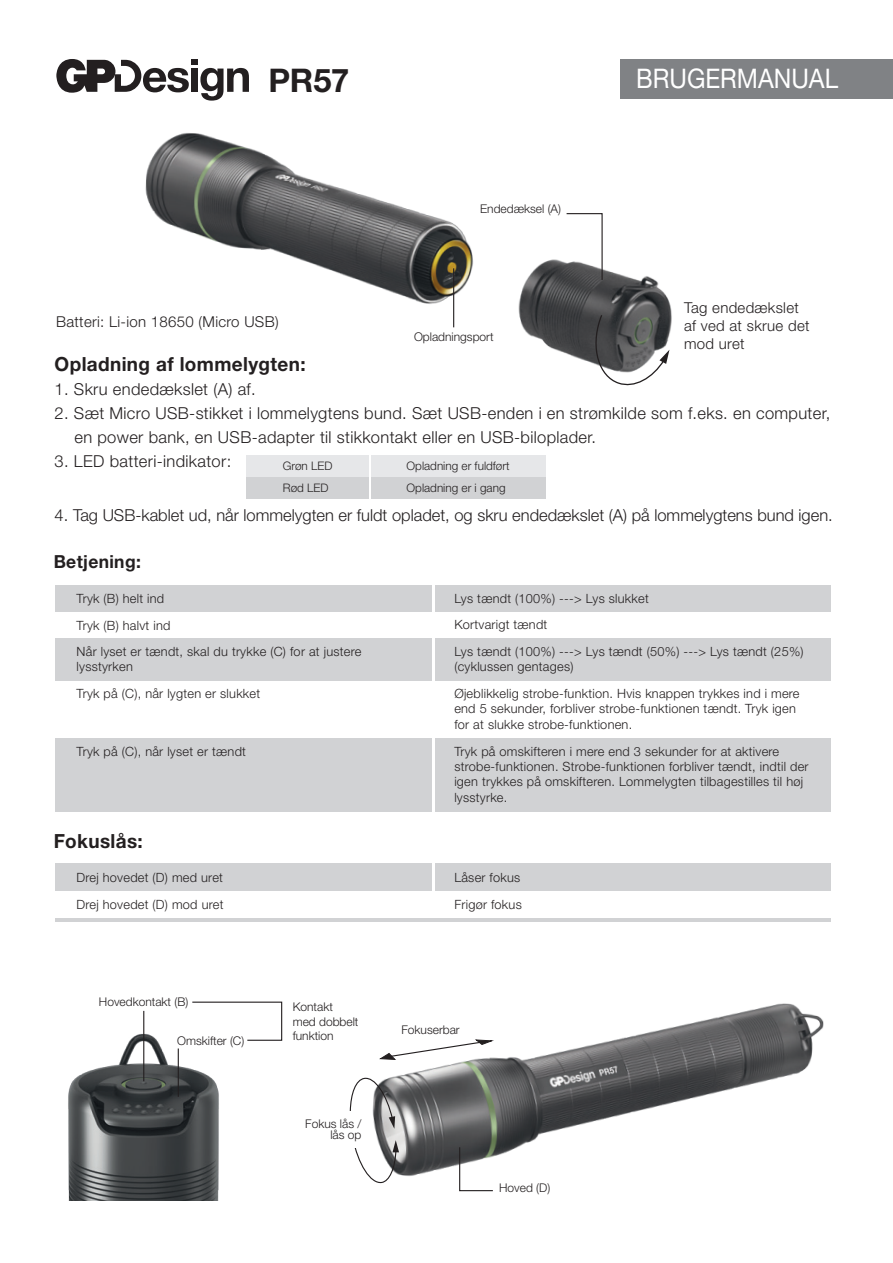
<style>
.page{position:relative;width:893px;height:1263px;background:#fff}
.page>*{position:absolute;margin:0;border:0;box-sizing:border-box;transform-origin:0 0}
.t1{font:700 32.55px "Helvetica Neue LT Std";color:#231f20}
.t2{font:27px "Helvetica Neue LT Std";color:#fff;scale:.9 1}
.t3{font:700 19.5px "Helvetica Neue LT Std";letter-spacing:.02em;color:#231f20}
.t4{font:700 18px "Helvetica Neue LT Std";letter-spacing:.02em;color:#231f20}
.t5{font:300 16.5px/24px "Helvetica Neue LT Std";letter-spacing:.02em;color:#231f20}
.t6{font:300 16.5px "Helvetica Neue LT Std";color:#231f20}
.t7{font:300 15px/18px "Helvetica Neue LT Std";letter-spacing:.02em;color:#231f20}
.t8{font:300 12.75px/26.7px "Helvetica Neue LT Std";letter-spacing:.02em;color:#231f20}
.t9{font:300 12px/14.4px "Helvetica Neue LT Std";color:#231f20}
.t10{font:300 11.7px/22.4px "Helvetica Neue LT Std";color:#231f20}
</style>
<div class="page">
<img style="left:375px;top:918px;width:456px;height:258px">
<img style="left:145px;top:133px;width:527px;height:328px">
<img style="left:68px;top:1028px;width:151px;height:172px">
<div style="left:620px;top:59px;width:273px;height:40px;background:#808285"></div>
<svg style="left:590px;top:314px;width:79px;height:74px"></svg>
<svg style="left:565px;top:212px;width:38px;height:69px"></svg>
<div style="left:55px;top:585px;width:775px;height:27px;background:#d1d2d4"></div>
<div style="left:55px;top:638px;width:775px;height:42px;background:#d1d2d4"></div>
<div style="left:55px;top:738px;width:775px;height:73px;background:#d1d2d4"></div>
<hr style="left:432px;top:555px;width:2px;height:272px;background:#fff">
<div style="left:55px;top:864px;width:775px;height:27px;background:#d1d2d4"></div>
<hr style="left:55px;top:918px;width:775px;height:4px;background:#d1d2d4">
<hr style="left:432px;top:845px;width:2px;height:69px;background:#fff">
<svg style="left:379px;top:1039px;width:115px;height:21px"></svg>
<svg style="left:459px;top:1146px;width:35px;height:46px"></svg>
<div style="left:247px;top:455px;width:299px;height:21px;background:#e6e7e9"></div>
<div style="left:247px;top:478px;width:299px;height:21px;background:#d1d2d4"></div>
<hr style="left:369px;top:451px;width:1px;height:54px;background:#fff">
<hr style="left:143px;top:1011px;width:1px;height:70px;background:#231f20">
<hr style="left:178px;top:1048px;width:1px;height:49px;background:#231f20">
<svg style="left:56px;top:59px;width:193px;height:42px"></svg>
<svg style="left:354px;top:1136px;width:45px;height:48px"></svg>
<svg style="left:349px;top:1075px;width:46px;height:54px"></svg>
<svg style="left:191px;top:1001px;width:92px;height:40px"></svg>
<hr style="left:453px;top:268px;width:1px;height:59px;background:#231f20">
<div style="left:343px;top:1111px;width:19px;height:37px;background:#fff"></div>
<h1 class="t1" style="left:269px;top:60px;width:82px">PR57</h1>
<p class="t7" style="left:56px;top:312px;width:224px">Batteri: Li-ion 18650 (Micro USB)</p>
<p class="t9" style="left:480px;top:201px;width:82px">Endedæksel (A)</p>
<p class="t9" style="left:414px;top:329px;width:81px">Opladningsport</p>
<h2 class="t2" style="left:636px;top:62px;width:226px">BRUGERMANUAL</h2>
<p class="t7" style="left:684px;top:299px;width:127px">Tag endedækslet af ved at skrue det mod uret</p>
<h3 class="t3" style="left:55px;top:352px;width:253px">Opladning af lommelygten:</h3>
<p class="t5" style="left:55px;top:376px;width:203px">1. Skru endedækslet (A) af.</p>
<p class="t5" style="left:74px;top:400px;width:757px;text-indent:-20px">2. Sæt Micro USB-stikket i lommelygtens bund. Sæt USB-enden i en strømkilde som f.eks. en computer, en power bank, en USB-adapter til stikkontakt eller en USB-biloplader.</p>
<p class="t5" style="left:55px;top:449px;width:178px">3. LED batteri-indikator:</p>
<p class="t10" style="left:283px;top:454px;width:51px">Grøn LED<br>Rød LED</p>
<p class="t10" style="left:407px;top:454px;width:105px">Opladning er fuldført<br>Opladning er i gang</p>
<p class="t6" style="left:55px;top:505px;width:780px">4. Tag USB-kablet ud, når lommelygten er fuldt opladet, og skru endedækslet (A) på lommelygtens bund igen.</p>
<h3 class="t4" style="left:54px;top:550px;width:89px">Betjening:</h3>
<p class="t8" style="left:77px;top:584px;width:286px">Tryk (B) helt ind<br>Tryk (B) halvt ind<br>Når lyset er tændt, skal du trykke (C) for at justere</p>
<p class="t8" style="left:77px;top:653px;width:185px">lysstyrken<br>Tryk på (C), når lygten er slukket</p>
<p class="t8" style="left:454px;top:584px;width:351px">Lys tændt (100%) ---&gt; Lys slukket<br>Kortvarigt tændt<br>Lys tændt (100%) ---&gt; Lys tændt (50%) ---&gt; Lys tændt (25%)</p>
<p class="t8" style="left:454px;top:653px;width:347px">(cyklussen gentages)<br>Øjeblikkelig strobe-funktion. Hvis knappen trykkes ind i mere</p>
<p class="t8" style="left:454px;top:701px;width:343px;line-height:15.3px">end 5 sekunder, forbliver strobe-funktionen tændt. Tryk igen for at slukke strobe-funktionen.</p>
<p class="t8" style="left:77px;top:738px;width:171px">Tryk på (C), når lyset er tændt</p>
<p class="t8" style="left:454px;top:743px;width:356px;line-height:15.3px">Tryk på omskifteren i mere end 3 sekunder for at aktivere strobe-funktionen. Strobe-funktionen forbliver tændt, indtil der igen trykkes på omskifteren. Lommelygten tilbagestilles til høj lysstyrke.</p>
<h3 class="t3" style="left:54px;top:829px;width:91px">Fokuslås:</h3>
<p class="t8" style="left:77px;top:863px;width:148px">Drej hovedet (D) med uret<br>Drej hovedet (D) mod uret</p>
<p class="t8" style="left:454px;top:863px;width:69px">Låser fokus<br>Frigør fokus</p>
<p class="t9" style="left:99px;top:995px;width:91px">Hovedkontakt (B)</p>
<p class="t9" style="left:177px;top:1033px;width:69px">Omskifter (C)</p>
<p class="t9" style="left:293px;top:999px;width:67px">Kontakt med dobbelt funktion</p>
<p class="t9" style="left:305px;top:1118px;width:58px;line-height:11.1px;text-align:right">Fokus lås / lås op</p>
<p class="t9" style="left:401px;top:1022px;width:60px">Fokuserbar</p>
<p class="t9" style="left:499px;top:1180px;width:53px">Hoved (D)</p>
</div>
